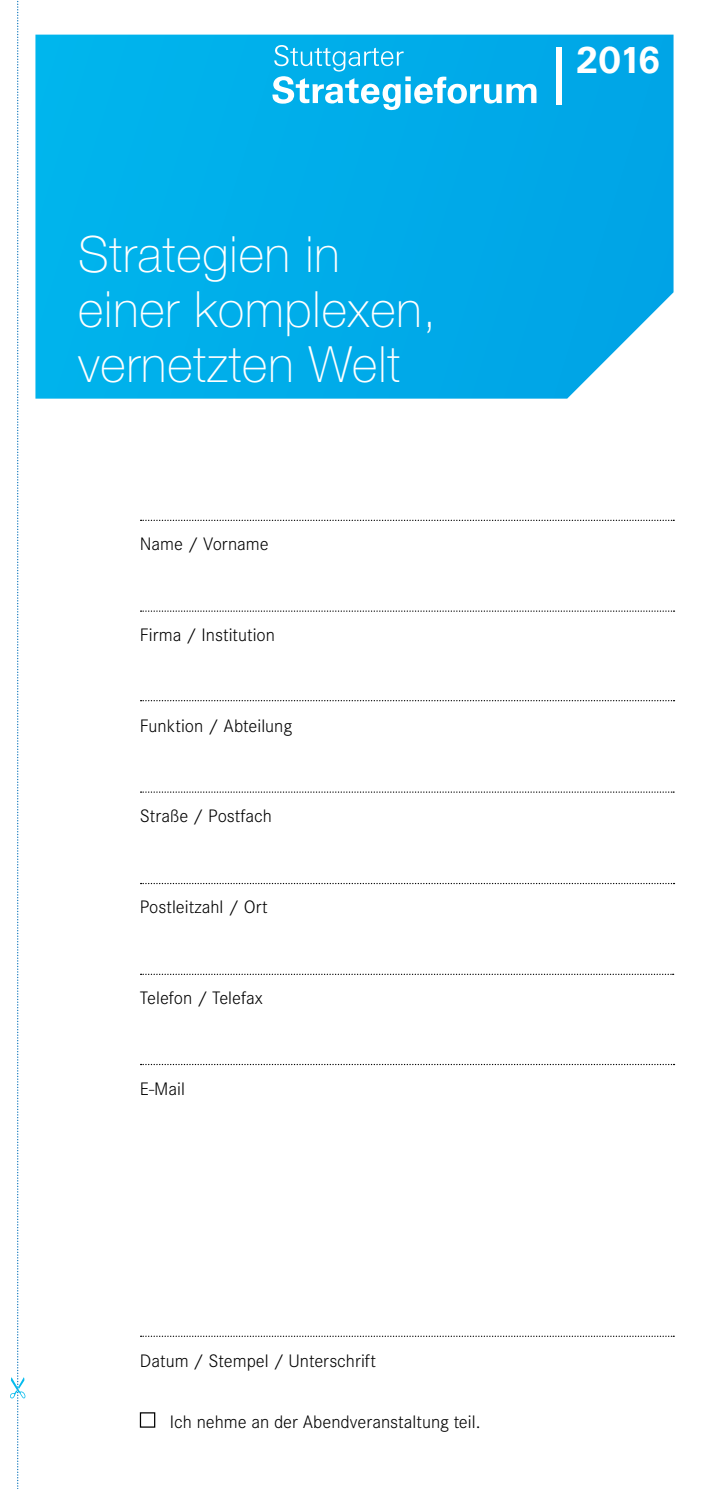
<style>
.page{position:relative;width:709px;height:1489px;background:#fff}
.page>*{position:absolute;margin:0;border:0;box-sizing:border-box;transform-origin:0 0}
.t1{font:100 50px/55px "Helvetica Neue";letter-spacing:.02em;color:#fff}
.t2{font:700 36.75px "Univers BQ";color:#fff}
.t3{font:300 18.75px "Corporate S";color:#000}
</style>
<div class="page">
<div style="left:35px;top:35px;width:638px;height:363px;background:#00ade9"></div>
<svg style="left:10px;top:0;width:15px;height:1489px"></svg>
<div style="left:140px;top:1411px;width:15px;height:16px;border:1px solid #000"></div>
<svg style="left:141px;top:519px;width:533px;height:2px"></svg>
<svg style="left:141px;top:610px;width:533px;height:1px"></svg>
<svg style="left:141px;top:700px;width:533px;height:1px"></svg>
<svg style="left:141px;top:791px;width:533px;height:1px"></svg>
<svg style="left:141px;top:1063px;width:533px;height:2px"></svg>
<svg style="left:141px;top:882px;width:533px;height:2px"></svg>
<svg style="left:141px;top:973px;width:532px;height:1px"></svg>
<svg style="left:141px;top:1335px;width:533px;height:1px"></svg>
<div style="left:556px;top:47px;width:5px;height:58px;background:#fff"></div>
<svg style="left:272px;top:45px;width:264px;height:65px;background:#32bced"></svg>
<h1 class="t1" style="left:78px;top:226px;width:359px">Strategien in einer komplexen, vernetzten Welt</h1>
<p class="t3" style="left:140px;top:530px;width:130px">Name / Vorname</p>
<p class="t3" style="left:140px;top:621px;width:137px">Firma / Institution</p>
<p class="t3" style="left:140px;top:712px;width:154px">Funktion / Abteilung</p>
<p class="t3" style="left:140px;top:803px;width:134px">Straße / Postfach</p>
<p class="t3" style="left:140px;top:893px;width:129px">Postleitzahl / Ort</p>
<p class="t3" style="left:140px;top:984px;width:124px">Telefon / Telefax</p>
<p class="t3" style="left:140px;top:1075px;width:47px">E-Mail</p>
<h2 class="t2" style="left:576px;top:39px;width:86px">2016</h2>
<p class="t3" style="left:140px;top:1347px;width:238px">Datum / Stempel / Unterschrift</p>
<p class="t3" style="left:170px;top:1408px;width:312px">Ich nehme an der Abendveranstaltung teil.</p>
</div>
